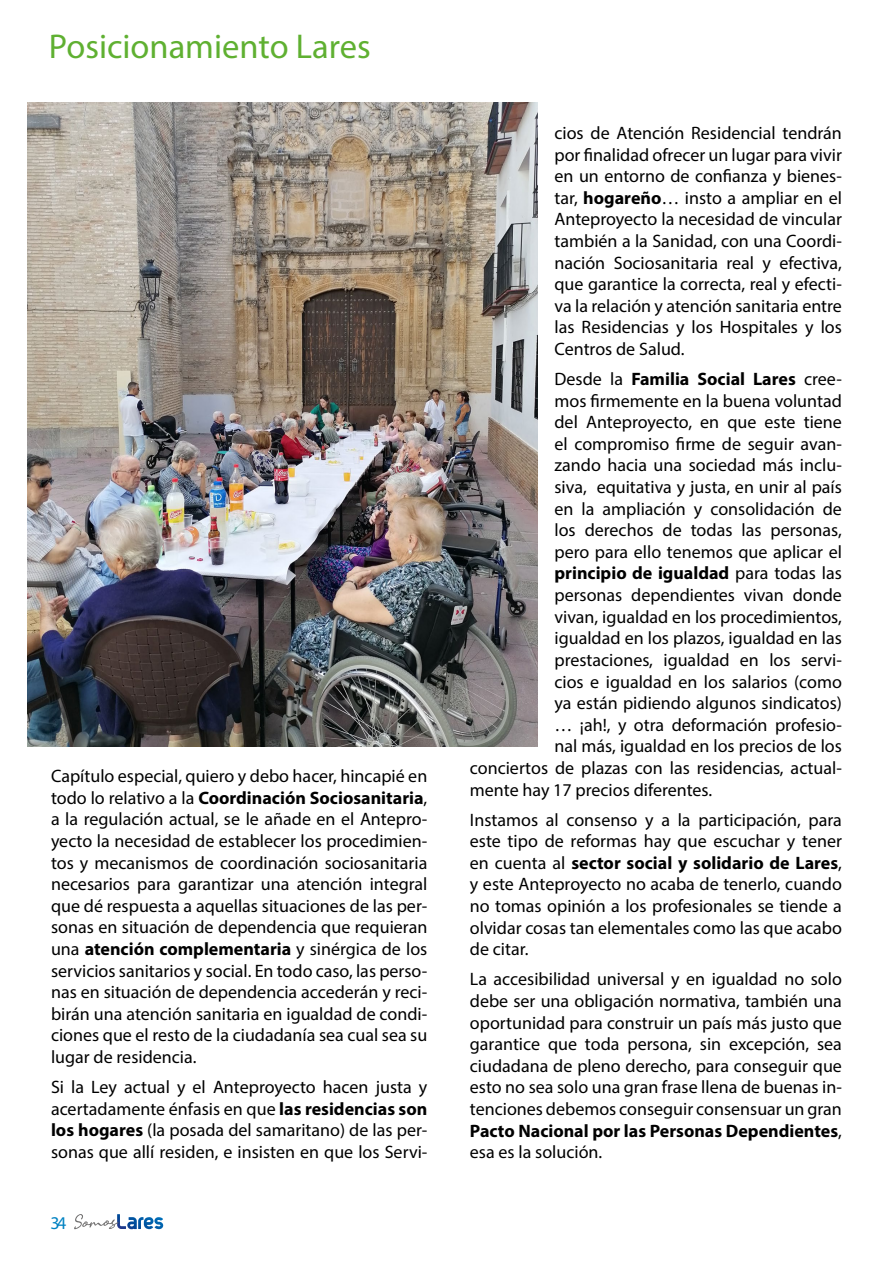
<style>
.page{position:relative;width:893px;height:1263px;background:#fff}
.page>*{position:absolute;margin:0;border:0;box-sizing:border-box;transform-origin:0 0}
.t1{font:34.5px "Myriad Pro";color:#5fb031}
.t2{font:18px/21.6px "Myriad Pro";color:#000;text-align:justify}
.t3{font:700 18px "Myriad Pro";color:#000}
.t4{font:18px "Myriad Pro";color:#0082c2}
.s1{font-weight:700}
.s2{font-weight:400}
</style>
<div class="page">
<svg style="left:74px;top:1214px;width:89px;height:15px"></svg>
<img style="left:28px;top:102px;width:509px;height:644px">
<h1 class="t1" style="left:49px;top:25px;width:323px">Posicionamiento Lares</h1>
<p class="t2" style="left:51px;top:765px;width:378px">Capítulo especial, quiero y debo hacer, hincapié en todo lo relativo a la <span class="s1">Coordinación Sociosanitaria</span>, a la regulación actual, se le añade en el Antepro&shy;yecto la necesidad de establecer los procedimien&shy;tos y mecanismos de coordinación sociosanitaria necesarios para garantizar una atención integral que dé respuesta a aquellas situaciones de las per&shy;sonas en situación de dependencia que requieran una <span class="s1">atención complementaria</span> y sinérgica de los servicios sanitarios y social. En todo caso, las perso&shy;nas en situación de dependencia accederán y reci&shy;birán una atención sanitaria en igualdad de condi&shy;ciones que el resto de la ciudadanía sea cual sea su lugar de residencia.</p>
<p class="t2" style="left:51px;top:1076px;width:378px">Si la Ley actual y el Anteproyecto hacen justa y acertadamente énfasis en que <span class="s1">las residencias son los hogares</span> (la posada del samaritano) de las per&shy;sonas que allí residen, e insisten en que los Servi-</p>
<p class="t4" style="left:50px;top:1211px;width:18px">34</p>
<p class="t2" style="left:554px;top:122px;width:289px">cios de Atención Residencial tendrán por finalidad ofrecer un lugar para vivir en un entorno de confianza y bienes&shy;tar, <span class="s1">hogareño</span>… insto a ampliar en el Anteproyecto la necesidad de vincular también a la Sanidad, con una Coordi&shy;nación Sociosanitaria real y efectiva, que garantice la correcta, real y efecti&shy;va la relación y atención sanitaria entre las Residencias y los Hospitales y los Centros de Salud.</p>
<p class="t3" style="left:554px;top:367px;width:289px"><span class="s2">Desde la</span> Familia Social Lares <span class="s2">cree-</span></p>
<p class="t2" style="left:554px;top:389px;width:289px">mos firmemente en la buena voluntad</p>
<p class="t2" style="left:554px;top:411px;width:289px">del Anteproyecto, en que este tiene</p>
<p class="t2" style="left:554px;top:433px;width:289px">el compromiso firme de seguir avan-</p>
<p class="t2" style="left:554px;top:454px;width:289px">zando hacia una sociedad más inclu-</p>
<p class="t2" style="left:554px;top:476px;width:289px">siva, equitativa y justa, en unir al país</p>
<p class="t2" style="left:554px;top:497px;width:289px">en la ampliación y consolidación de</p>
<p class="t2" style="left:554px;top:519px;width:289px">los derechos de todas las personas,</p>
<p class="t2" style="left:554px;top:541px;width:289px">pero para ello tenemos que aplicar el</p>
<p class="t3" style="left:554px;top:562px;width:289px">principio de igualdad <span class="s2">para todas las</span></p>
<p class="t2" style="left:554px;top:584px;width:289px">personas dependientes vivan donde</p>
<p class="t2" style="left:554px;top:605px;width:289px">vivan, igualdad en los procedimientos,</p>
<p class="t2" style="left:554px;top:627px;width:289px">igualdad en los plazos, igualdad en las</p>
<p class="t2" style="left:554px;top:649px;width:289px">prestaciones, igualdad en los servi-</p>
<p class="t2" style="left:554px;top:670px;width:289px">cios e igualdad en los salarios (como</p>
<p class="t2" style="left:554px;top:692px;width:289px">ya están pidiendo algunos sindicatos)</p>
<p class="t2" style="left:554px;top:713px;width:289px">… ¡ah!, y otra deformación profesio-</p>
<p class="t2" style="left:554px;top:735px;width:289px">nal más, igualdad en los precios de los</p>
<p class="t2" style="left:470px;top:757px;width:374px">conciertos de plazas con las residencias, actual-</p>
<p class="t2" style="left:470px;top:778px;width:244px">mente hay 17 precios diferentes.</p>
<p class="t2" style="left:470px;top:808px;width:374px">Instamos al consenso y a la participación, para este tipo de reformas hay que escuchar y tener en cuenta al <span class="s1">sector social y solidario de Lares</span>, y este Anteproyecto no acaba de tenerlo, cuando no tomas opinión a los profesionales se tiende a olvidar cosas tan elementales como las que acabo de citar.</p>
<p class="t2" style="left:470px;top:968px;width:374px">La accesibilidad universal y en igualdad no solo debe ser una obligación normativa, también una oportunidad para construir un país más justo que garantice que toda persona, sin excepción, sea ciudadana de pleno derecho, para conseguir que esto no sea solo una gran frase llena de buenas in&shy;tenciones debemos conseguir consensuar un gran <span class="s1">Pacto Nacional por las Personas Dependientes</span>, esa es la solución.</p>
</div>
